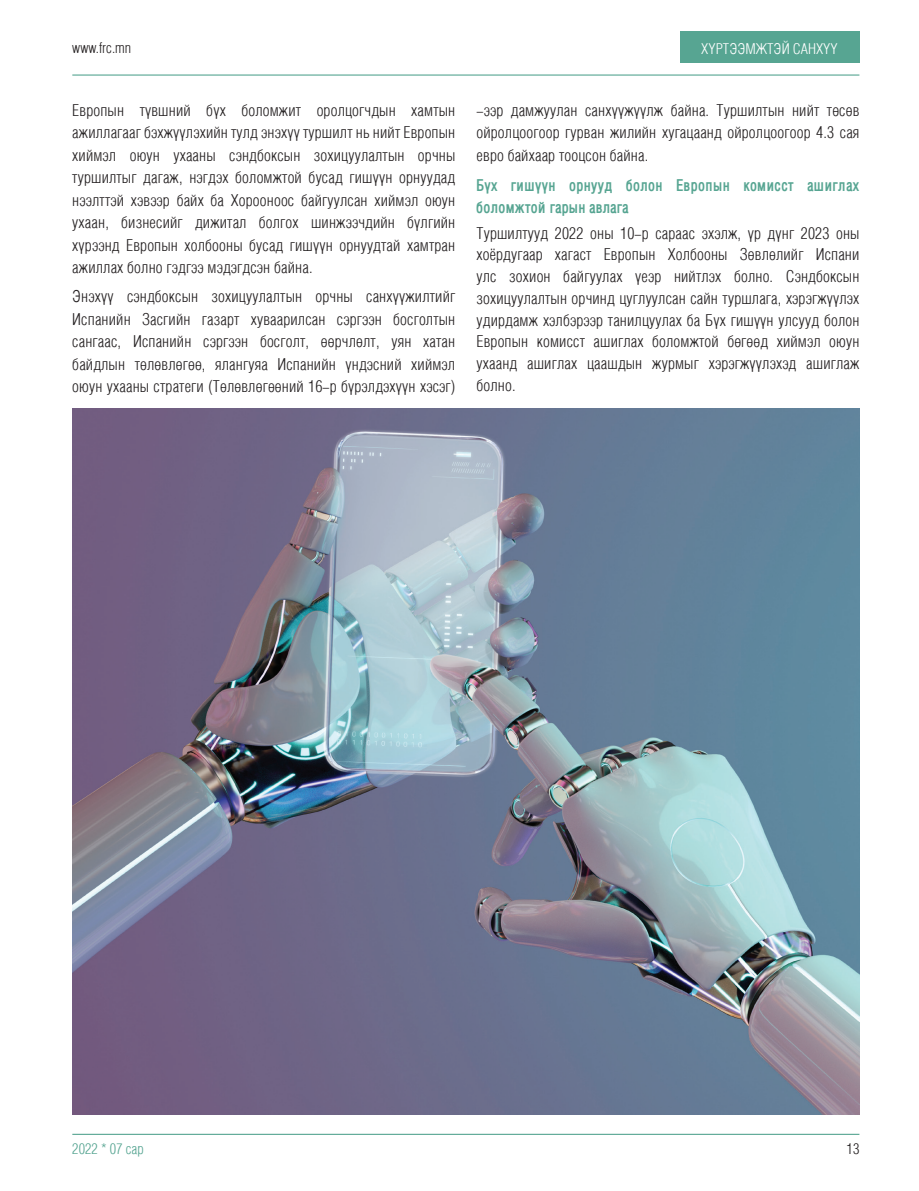
<style>
.page{position:relative;width:919px;height:1191px;background:#fff}
.page>*{position:absolute;margin:0;border:0;box-sizing:border-box;transform-origin:0 0}
.t1{font:16.5px/22.5px "Mogul Helios";letter-spacing:.01em;color:#231f20;text-align:justify}
.t2{font:700 16.5px/21.8px "Mogul Helios";letter-spacing:.03em;color:#57a592}
.t3{font:15px "Mogul Helios";color:#fff}
.t4{font:15px "Mogul Helios";color:#231f20}
.t5{font:15px "Mogul Helios";color:#57a592}
</style>
<div class="page">
<div style="left:679px;top:32px;width:180px;height:31px;background:#57a592"></div>
<hr style="left:72px;top:74px;width:787px;height:2px;background:#57a592">
<hr style="left:72px;top:1133px;width:787px;height:1px;background:#57a592">
<img style="left:72px;top:408px;width:787px;height:706px">
<p class="t4" style="left:72px;top:39px;width:60px">www.frc.mn</p>
<p class="t1" style="left:72px;top:98px;width:384px">Европын түвшний бүх боломжит оролцогчдын хамтын ажиллагааг бэхжүүлэхийн тулд энэхүү туршилт нь нийт Европын хиймэл оюун ухааны сэндбоксын зохицуулалтын орчны туршилтыг дагаж, нэгдэх боломжтой бусад гишүүн орнуудад нээлттэй хэвээр байх ба Хорооноос байгуулсан хиймэл оюун ухаан, бизнесийг дижитал болгох шинжээчдийн бүлгийн хүрээнд Европын холбооны бусад гишүүн орнуудтай хамтран ажиллах болно гэдгээ мэдэгдсэн байна.</p>
<p class="t1" style="left:72px;top:285px;width:384px">Энэхүү сэндбоксын зохицуулалтын орчны санхүүжилтийг Испанийн Засгийн газарт хуваарилсан сэргээн босголтын сангаас, Испанийн сэргээн босголт, өөрчлөлт, уян хатан байдлын төлөвлөгөө, ялангуяа Испанийн үндэсний хиймэл оюун ухааны стратеги (Төлөвлөгөөний 16-р бүрэлдэхүүн хэсэг)</p>
<p class="t3" style="left:701px;top:40px;width:138px">ХҮРТЭЭМЖТЭЙ САНХҮҮ</p>
<p class="t1" style="left:476px;top:98px;width:384px">-ээр дамжуулан санхүүжүүлж байна. Туршилтын нийт төсөв ойролцоогоор гурван жилийн хугацаанд ойролцоогоор 4.3 сая евро байхаар тооцсон байна.</p>
<p class="t2" style="left:476px;top:174px;width:384px">Бүх гишүүн орнууд болон Европын комисст ашиглах боломжтой гарын авлага</p>
<p class="t1" style="left:476px;top:222px;width:384px;line-height:21.8px">Туршилтууд 2022 оны 10-р сараас эхэлж, үр дүнг 2023 оны хоёрдугаар хагаст Европын Холбооны Зөвлөлийг Испани улс зохион байгуулах үеэр нийтлэх болно. Сэндбоксын зохицуулалтын орчинд цуглуулсан сайн туршлага, хэрэгжүүлэх удирдамж хэлбэрээр танилцуулах ба Бүх гишүүн улсууд болон Европын комисст ашиглах боломжтой бөгөөд хиймэл оюун ухаанд ашиглах цаашдын журмыг хэрэгжүүлэхэд ашиглаж болно.</p>
<p class="t5" style="left:72px;top:1140px;width:73px">2022 * 07 сар</p>
<p class="t4" style="left:846px;top:1140px;width:14px">13</p>
</div>
